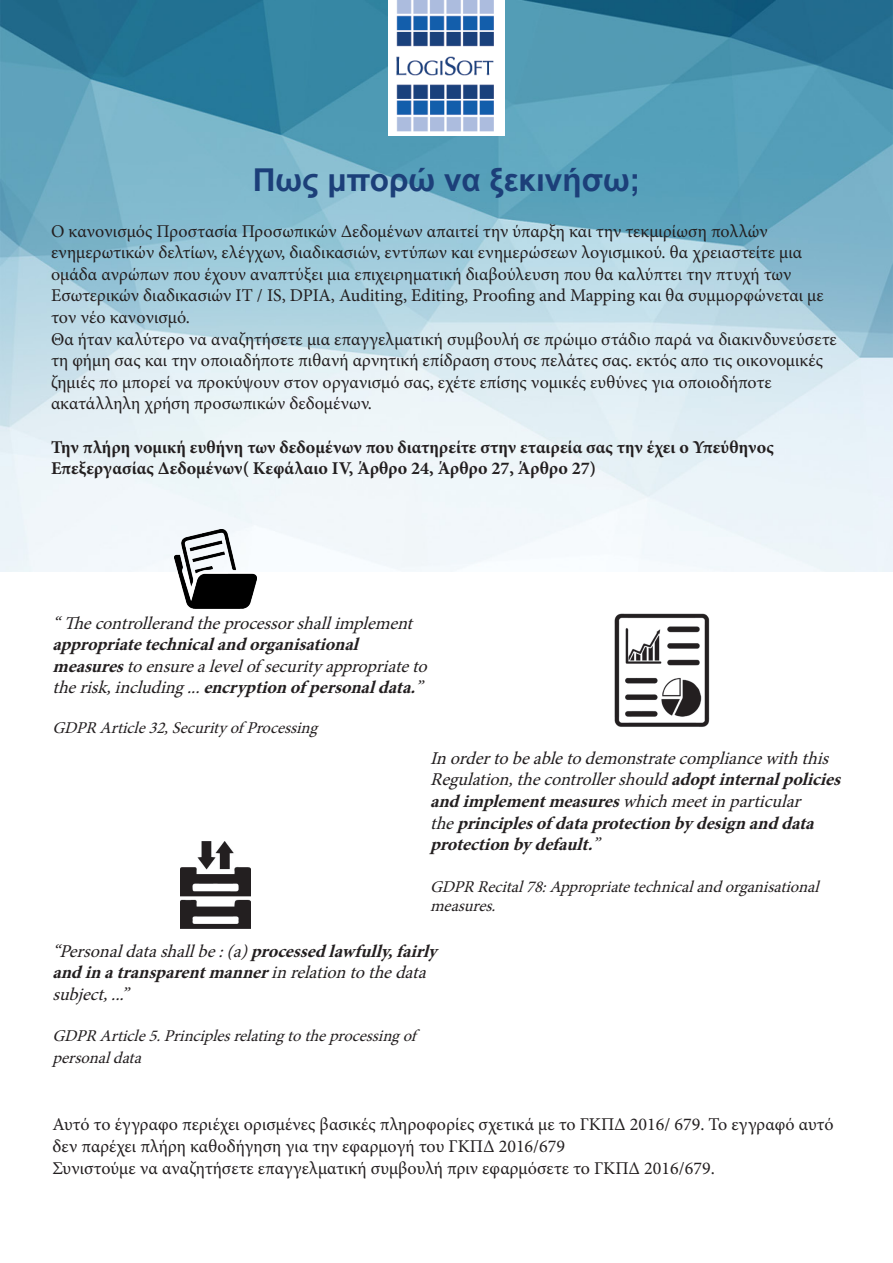
<style>
.page{position:relative;width:893px;height:1263px;background:#fff}
.page>*{position:absolute;margin:0;border:0;box-sizing:border-box;transform-origin:0 0}
.t1{font:700 31.5px "Arial";color:#1c3f79}
.t2{font:18px/21.6px "Minion Pro";color:#231f20}
.t3{font:italic 18px/21.6px "Minion Pro";color:#231f20}
.t4{font:italic 700 18px/21.6px "Minion Pro";color:#231f20}
.t5{font:700 18px/21.6px "Minion Pro";color:#231f20}
.t6{font:italic 16.5px/19.8px "Minion Pro";color:#231f20}
.s1{font-weight:700}
.s2{font-weight:400}
</style>
<div class="page">
<img style="left:0;top:0;width:893px;height:571px">
<img style="left:175px;top:529px;width:82px;height:79px">
<img style="left:614px;top:613px;width:96px;height:114px">
<img style="left:180px;top:842px;width:71px;height:87px">
<img style="left:388px;top:0;width:117px;height:136px">
<p class="t1" style="left:253px;top:157px;width:389px">Πως μπορώ να ξεκινήσω;</p>
<p class="t2" style="left:51px;top:220px;width:774px">Ο κανονισμός Προστασία Προσωπικών Δεδομένων απαιτεί την ύπαρξη και την τεκμιρίωση πολλών ενημερωτικών δελτίων, ελέγχων, διαδικασιών, εντύπων και ενημερώσεων λογισμικού. θα χρειαστείτε μια ομάδα ανρώπων που έχουν αναπτύξει μια επιχειρηματική διαβούλευση που θα καλύπτει την πτυχή των Εσωτερικών διαδικασιών ΙΤ / ΙS, DPIA, Auditing, Editing, Proofing and Mapping και θα συμμορφώνεται με τον νέο κανονισμό.</p>
<p class="t2" style="left:51px;top:328px;width:787px">Θα ήταν καλύτερο να αναζητήσετε μια επαγγελματική συμβουλή σε πρώιμο στάδιο παρά να διακινδυνεύσετε τη φήμη σας και την οποιαδήποτε πιθανή αρνητική επίδραση στους πελάτες σας. εκτός απο τις οικονομικές ζημιές πο μπορεί να προκύψουν στον οργανισμό σας, εχέτε επίσης νομικές ευθύνες για οποιοδήποτε ακατάλληλη χρήση προσωπικών δεδομένων.</p>
<p class="t5" style="left:51px;top:436px;width:724px">Την πλήρη νομική ευθήνη των δεδομένων που διατηρείτε στην εταιρεία σας την έχει ο Υπεύθηνος<br>Επεξεργασίας Δεδομένων( Κεφάλαιο ΙV, Άρθρο 24, Άρθρο 27, Άρθρο 27)</p>
<p class="t3" style="left:52px;top:612px;width:382px">“Thecontrollerandtheprocessorshallimplement <span class="s1">appropriatetechnicalandorganisational measures</span>toensurealevelof securityappropriateto therisk,including...<span class="s1">encryptionofpersonaldata.</span>”</p>
<p class="t6" style="left:52px;top:718px;width:272px">GDPRArticle32,Securityof Processing</p>
<p class="t4" style="left:430px;top:747px;width:418px"><span class="s2">Inordertobeabletodemonstratecompliancewiththis Regulation,thecontrollershould</span>adoptinternalpolicies andimplementmeasures<span class="s2">whichmeetinparticular the</span>principlesofdataprotectionbydesignanddata protectionbydefault.<span class="s2">”</span></p>
<p class="t6" style="left:430px;top:876px;width:396px">GDPRRecital78:Appropriatetechnicalandorganisational measures.</p>
<p class="t3" style="left:52px;top:940px;width:392px">“Personaldatashallbe:(a)<span class="s1">processedlawfully,fairly andinatransparentmanner</span>inrelationtothedata subject,...”</p>
<p class="t6" style="left:52px;top:1025px;width:366px;line-height:21.6px">GDPRArticle5.Principlesrelatingtotheprocessingof personaldata</p>
<p class="t2" style="left:52px;top:1114px;width:783px">Αυτό το έγγραφο περιέχει ορισμένες βασικές πληροφορίες σχετικά με το ΓΚΠΔ 2016/ 679. Το εγγραφό αυτό δεν παρέχει πλήρη καθοδήγηση για την εφαρμογή του ΓΚΠΔ 2016/679</p>
<p class="t2" style="left:52px;top:1157px;width:664px">Συνιστούμε να αναζητήσετε επαγγελματική συμβουλή πριν εφαρμόσετε το ΓΚΠΔ 2016/679.</p>
</div>
